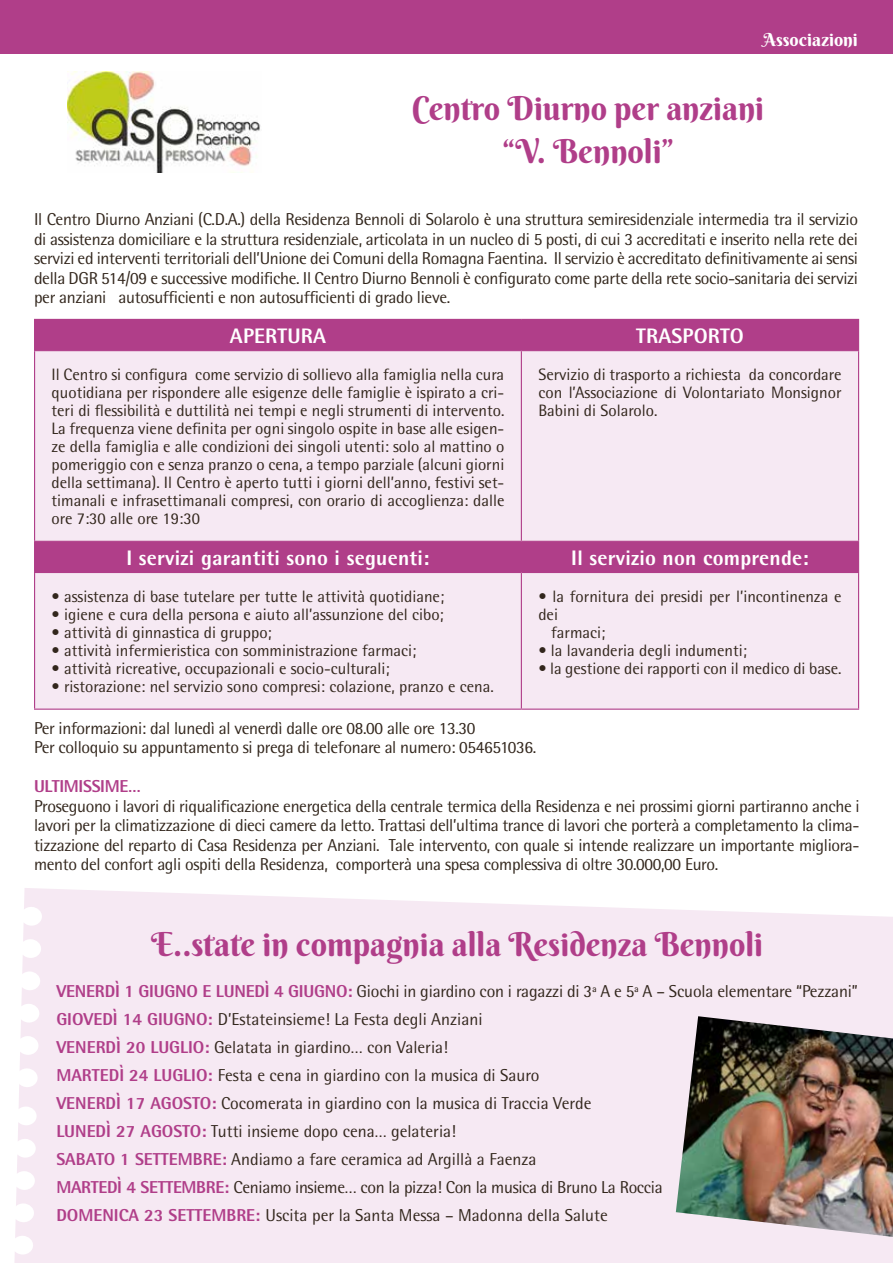
<style>
.page{position:relative;width:893px;height:1263px;background:#fff}
.page>*{position:absolute;margin:0;border:0;box-sizing:border-box;transform-origin:0 0}
.t1{font:33px/43.5px "Berkshire Swash";color:#b03e89;text-align:center}
.t2{font:800 21px "Rotis Semi Sans";letter-spacing:.01em;color:#fff}
.t3{font:18px "Berkshire Swash";color:#fff}
.t4{font:17.25px/19.5px "Rotis Semi Sans";letter-spacing:-.02em;color:#32261c;text-align:justify}
.t5{font:17.25px/28px "Rotis Semi Sans";color:#32261c}
.t6{font:800 17.25px "Rotis Semi Sans";letter-spacing:-.02em;color:#b03e89}
.t7{font:16.5px/18px "Rotis Semi Sans";color:#32261c;text-align:justify}
.s1{font-weight:800;color:#b03e89}
</style>
<div class="page">
<div style="left:0;top:0;width:893px;height:54px;background:#b03e89"></div>
<img style="left:67px;top:71px;width:194px;height:101px">
<div style="left:14px;top:888px;width:879px;height:375px;background:#f6e9f3"></div>
<div style="left:35px;top:320px;width:823px;height:30px;background:#b03e89"></div>
<svg style="left:35px;top:351px;width:823px;height:357px;background:#efdae9"></svg>
<hr style="left:34px;top:319px;width:487px;height:1px;background:#b03e89">
<hr style="left:34px;top:320px;width:1px;height:30px;background:#b03e89">
<hr style="left:521px;top:319px;width:338px;height:1px;background:#b03e89">
<hr style="left:521px;top:320px;width:1px;height:30px;background:#b03e89">
<hr style="left:858px;top:320px;width:1px;height:30px;background:#b03e89">
<hr style="left:34px;top:350px;width:487px;height:1px;background:#b03e89">
<hr style="left:34px;top:351px;width:1px;height:190px;background:#b03e89">
<hr style="left:521px;top:350px;width:338px;height:1px;background:#b03e89">
<hr style="left:521px;top:351px;width:1px;height:190px;background:#b03e89">
<hr style="left:858px;top:351px;width:1px;height:190px;background:#b03e89">
<hr style="left:34px;top:541px;width:487px;height:1px;background:#b03e89">
<hr style="left:34px;top:542px;width:1px;height:30px;background:#b03e89">
<hr style="left:521px;top:541px;width:338px;height:1px;background:#b03e89">
<hr style="left:521px;top:542px;width:1px;height:30px;background:#b03e89">
<hr style="left:858px;top:542px;width:1px;height:30px;background:#b03e89">
<hr style="left:34px;top:572px;width:487px;height:1px;background:#b03e89">
<hr style="left:34px;top:573px;width:1px;height:135px;background:#b03e89">
<hr style="left:521px;top:572px;width:338px;height:1px;background:#b03e89">
<hr style="left:521px;top:573px;width:1px;height:135px;background:#b03e89">
<hr style="left:858px;top:573px;width:1px;height:135px;background:#b03e89">
<hr style="left:34px;top:708px;width:487px;height:2px;background:#b03e89">
<hr style="left:521px;top:708px;width:338px;height:2px;background:#b03e89">
<img style="left:676px;top:1016px;width:217px;height:221px">
<p class="t3" style="left:763px;top:29px;width:97px">Associazioni</p>
<h1 class="t1" style="left:412px;top:86px;width:354px">Centro Diurno per anziani “V. Bennoli”</h1>
<p class="t4" style="left:34px;top:210px;width:826px">Il Centro Diurno Anziani (C.D.A.) della Residenza Bennoli di Solarolo è una struttura semiresidenziale intermedia tra il servizio di assistenza domiciliare e la struttura residenziale, articolata in un nucleo di 5 posti, di cui 3 accreditati e inserito nella rete dei servizi ed interventi territoriali dell’Unione dei Comuni della Romagna Faentina. Il servizio è accreditato definitivamente ai sensi della DGR 514/09 e successive modifiche. Il Centro Diurno Bennoli è configurato come parte della rete socio-sanitaria dei servizi per anziani autosufficienti e non autosufficienti di grado lieve.</p>
<p class="t2" style="left:230px;top:323px;width:98px">APERTURA</p>
<p class="t2" style="left:636px;top:323px;width:109px">TRASPORTO</p>
<p class="t7" style="left:52px;top:366px;width:454px">Il Centro si configura come servizio di sollievo alla famiglia nella cura quotidiana per rispondere alle esigenze delle famiglie è ispirato a cri&shy;teri di flessibilità e duttilità nei tempi e negli strumenti di intervento.<br>La frequenza viene definita per ogni singolo ospite in base alle esigen&shy;ze della famiglia e alle condizioni dei singoli utenti: solo al mattino o pomeriggio con e senza pranzo o cena, a tempo parziale (alcuni giorni della settimana). Il Centro è aperto tutti i giorni dell’anno, festivi set&shy;timanali e infrasettimanali compresi, con orario di accoglienza: dalle ore 7:30 alle ore 19:30</p>
<p class="t7" style="left:538px;top:366px;width:305px">Servizio di trasporto a richiesta da concordare con l’Associazione di Volontariato Monsignor Babini di Solarolo.</p>
<p class="t2" style="left:126px;top:545px;width:304px">I servizi garantiti sono i seguenti:</p>
<p class="t2" style="left:571px;top:545px;width:239px">Il servizio non comprende:</p>
<p class="t7" style="left:52px;top:587px;width:394px">• assistenza di base tutelare per tutte le attività quotidiane;</p>
<p class="t7" style="left:52px;top:605px;width:394px">• igiene e cura della persona e aiuto all’assunzione del cibo;</p>
<p class="t7" style="left:52px;top:623px;width:222px">• attività di ginnastica di gruppo;</p>
<p class="t7" style="left:52px;top:641px;width:366px">• attività infermieristica con somministrazione farmaci;</p>
<p class="t7" style="left:52px;top:659px;width:340px">• attività ricreative, occupazionali e socio-culturali;</p>
<p class="t7" style="left:52px;top:677px;width:444px">• ristorazione: nel servizio sono compresi: colazione, pranzo e cena.</p>
<p class="t7" style="left:538px;top:587px;width:305px">• la fornitura dei presidi per l’incontinenza e</p>
<p class="t7" style="left:538px;top:605px;width:21px">dei</p>
<p class="t7" style="left:551px;top:623px;width:56px">farmaci;</p>
<p class="t7" style="left:538px;top:641px;width:210px">• la lavanderia degli indumenti;</p>
<p class="t7" style="left:538px;top:659px;width:305px">• la gestione dei rapporti con il medico di base.</p>
<p class="t4" style="left:34px;top:718px;width:504px">Per informazioni: dal lunedì al venerdì dalle ore 08.00 alle ore 13.30<br>Per colloquio su appuntamento si prega di telefonare al numero: 054651036.</p>
<p class="t6" style="left:34px;top:776px;width:108px">ULTIMISSIME…</p>
<p class="t4" style="left:34px;top:796px;width:827px">Proseguono i lavori di riqualificazione energetica della centrale termica della Residenza e nei prossimi giorni partiranno anche i lavori per la climatizzazione di dieci camere da letto. Trattasi dell’ultima trance di lavori che porterà a completamento la clima&shy;tizzazione del reparto di Casa Residenza per Anziani. Tale intervento, con quale si intende realizzare un importante migliora&shy;mento del confort agli ospiti della Residenza, comporterà una spesa complessiva di oltre 30.000,00 Euro.</p>
<h1 class="t1" style="left:151px;top:922px;width:613px">E..state in compagnia alla Residenza Bennoli</h1>
<p class="t5" style="left:56px;top:976px;width:803px"><span class="s1">VENERDÌ 1 GIUGNO E LUNEDÌ 4 GIUGNO:</span> Giochi in giardino con i ragazzi di 3ª A e 5ª A – Scuola elementare “Pezzani” <span class="s1">GIOVEDÌ 14 GIUGNO:</span> D’Estateinsieme! La Festa degli Anziani<br><span class="s1">VENERDÌ 20 LUGLIO:</span> Gelatata in giardino… con Valeria!<br><span class="s1">MARTEDÌ 24 LUGLIO:</span> Festa e cena in giardino con la musica di Sauro<br><span class="s1">VENERDÌ 17 AGOSTO:</span> Cocomerata in giardino con la musica di Traccia Verde<br><span class="s1">LUNEDÌ 27 AGOSTO:</span> Tutti insieme dopo cena… gelateria!<br><span class="s1">SABATO 1 SETTEMBRE:</span> Andiamo a fare ceramica ad Argillà a Faenza<br><span class="s1">MARTEDÌ 4 SETTEMBRE:</span> Ceniamo insieme… con la pizza! Con la musica di Bruno La Roccia<br><span class="s1">DOMENICA 23 SETTEMBRE:</span> Uscita per la Santa Messa – Madonna della Salute</p>
</div>
